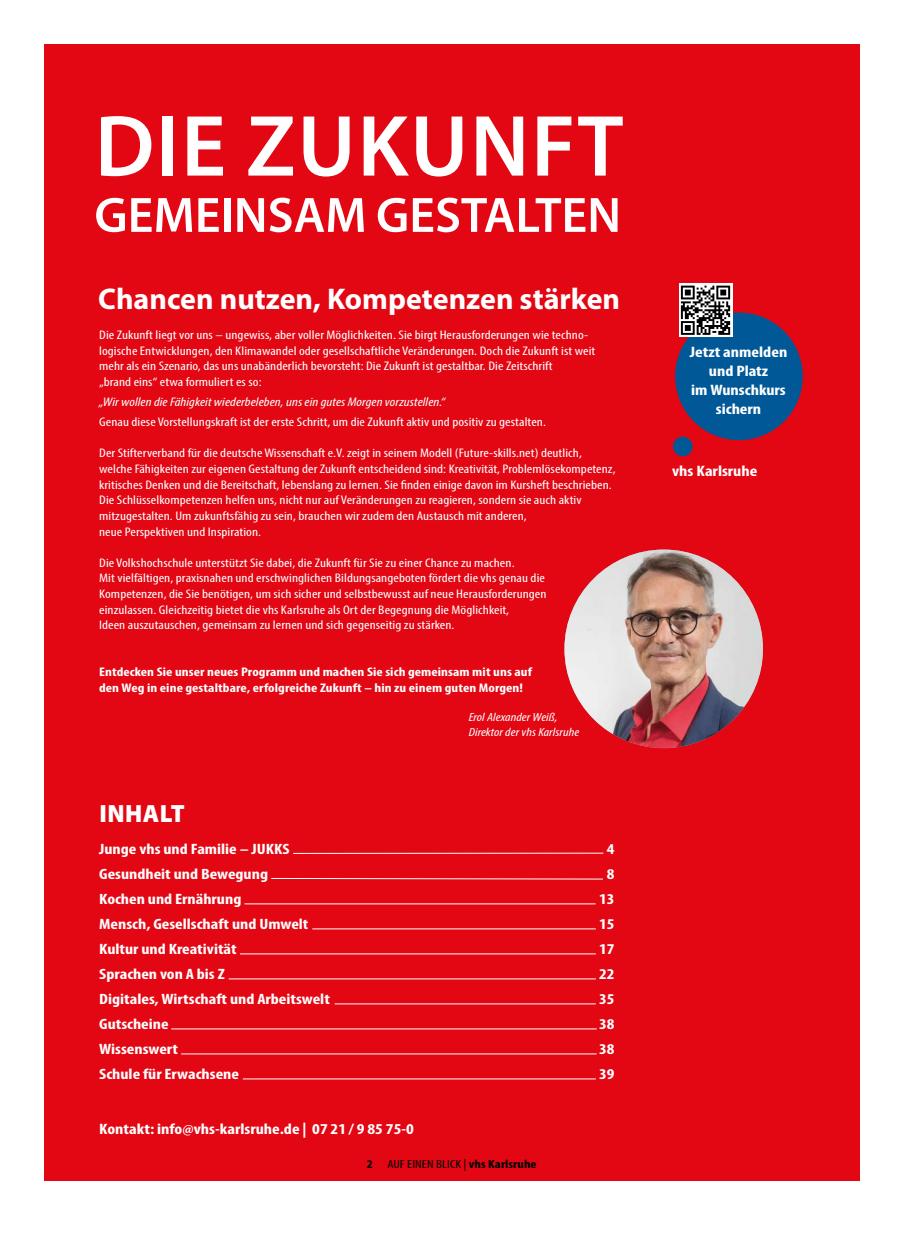
<style>
.page{position:relative;width:904px;height:1241px;background:#fff}
.page>*{position:absolute;margin:0;border:0;box-sizing:border-box;transform-origin:0 0}
.t1{font:600 87.5px "Myriad Pro";letter-spacing:.02em;color:#fff}
.t2{font:600 50px "Myriad Pro";color:#fff}
.t3{font:700 30px "Myriad Pro";color:#fff}
.t4{font:900 25px "Myriad Pro";letter-spacing:.02em;color:#fff}
.t5{font:700 condensed 15.12px/19.1px "Myriad Pro";color:#fff;text-align:center;scale:1.2 1}
.t6{font:700 condensed 15px "Myriad Pro";color:#fff;scale:1.2 1}
.t7{font:condensed 12.5px/15.6px "Myriad Pro";letter-spacing:.005em;color:#fff;scale:1.2 1}
.t8{font:700 condensed 12.5px/15.6px "Myriad Pro";letter-spacing:.005em;color:#fff;scale:1.2 1}
.t9{font:italic condensed 12.5px "Myriad Pro";letter-spacing:.005em;color:#fff;scale:1.2 1}
.t10{font:italic condensed 11.88px/15px "Myriad Pro";letter-spacing:.005em;color:#fff;scale:1.2 1}
.t11{font:condensed 11.88px "Myriad Pro";letter-spacing:.005em;color:#000;scale:1.2 1}
.s1{font-weight:700}
</style>
<div class="page">
<div style="left:44px;top:44px;width:815px;height:1136px;background:#e30613"></div>
<img style="left:564px;top:549px;width:199px;height:199px;border-radius:99px">
<svg style="left:271px;top:877px;width:332px;height:2px"></svg>
<hr style="left:293px;top:852px;width:310px;height:1px;background:#fff">
<hr style="left:244px;top:903px;width:351px;height:1px;background:#fff">
<hr style="left:312px;top:928px;width:284px;height:1px;background:#fff">
<hr style="left:240px;top:953px;width:356px;height:1px;background:#fff">
<hr style="left:229px;top:978px;width:367px;height:1px;background:#fff">
<hr style="left:334px;top:1003px;width:262px;height:1px;background:#fff">
<hr style="left:181px;top:1053px;width:415px;height:1px;background:#fff">
<hr style="left:243px;top:1078px;width:353px;height:1px;background:#fff">
<hr style="left:171px;top:1028px;width:425px;height:1px;background:#fff">
<div style="left:675px;top:312px;width:127px;height:128px;background:#005897;border-radius:50%"></div>
<div style="left:673px;top:436px;width:19px;height:20px;background:#005897;border-radius:50%"></div>
<div style="left:679px;top:283px;width:53px;height:54px;background:linear-gradient(to right,#fff,#fff)"></div>
<svg style="left:681px;top:285px;width:49px;height:50px;background:#747474"></svg>
<h1 class="t1" style="left:95px;top:90px;width:530px">DIE ZUKUNFT</h1>
<h2 class="t2" style="left:94px;top:183px;width:528px">GEMEINSAM GESTALTEN</h2>
<h3 class="t3" style="left:98px;top:280px;width:523px">Chancen nutzen, Kompetenzen stärken</h3>
<p class="t7" style="left:99px;top:327px;width:415px">Die Zukunft liegt vor uns – ungewiss, aber voller Möglichkeiten. Sie birgt Herausforderungen wie techno&shy;logische Entwicklungen, den Klimawandel oder gesellschaftliche Veränderungen. Doch die Zukunft ist weit mehr als ein Szenario, das uns unabänderlich bevorsteht: Die Zukunft ist gestaltbar. Die Zeitschrift<br>„brand eins“ etwa formuliert es so:</p>
<p class="t9" style="left:99px;top:394px;width:290px">„Wir wollen die Fähigkeit wiederbeleben, uns ein gutes Morgen vorzustellen.“</p>
<p class="t7" style="left:99px;top:414px;width:374px">Genau diese Vorstellungskraft ist der erste Schritt, um die Zukunft aktiv und positiv zu gestalten.</p>
<p class="t7" style="left:99px;top:445px;width:432px">Der Stifterverband für die deutsche Wissenschaft e.V. zeigt in seinem Modell (Future-skills.net) deutlich, welche Fähigkeiten zur eigenen Gestaltung der Zukunft entscheidend sind: Kreativität, Problemlösekompetenz, kritisches Denken und die Bereitschaft, lebenslang zu lernen. Sie finden einige davon im Kursheft beschrieben.<br>Die Schlüsselkompetenzen helfen uns, nicht nur auf Veränderungen zu reagieren, sondern sie auch aktiv mitzugestalten. Um zukunftsfähig zu sein, brauchen wir zudem den Austausch mit anderen,<br>neue Perspektiven und Inspiration.</p>
<p class="t7" style="left:99px;top:554px;width:374px">Die Volkshochschule unterstützt Sie dabei, die Zukunft für Sie zu einer Chance zu machen.<br>Mit vielfältigen, praxisnahen und erschwinglichen Bildungsangeboten fördert die vhs genau die Kompetenzen, die Sie benötigen, um sich sicher und selbstbewusst auf neue Herausforderungen einzulassen. Gleichzeitig bietet die vhs Karlsruhe als Ort der Begegnung die Möglichkeit,<br>Ideen auszutauschen, gemeinsam zu lernen und sich gegenseitig zu stärken.</p>
<p class="t8" style="left:99px;top:664px;width:362px">Entdecken Sie unser neues Programm und machen Sie sich gemeinsam mit uns auf den Weg in eine gestaltbare, erfolgreiche Zukunft – hin zu einem guten Morgen!</p>
<h3 class="t4" style="left:99px;top:796px;width:87px">INHALT</h3>
<p class="t10" style="left:469px;top:709px;width:94px">Erol Alexander Weiß,<br>Direktor der vhs Karlsruhe</p>
<p class="t6" style="left:99px;top:839px;width:160px">Junge vhs und Familie – JUKKS</p>
<p class="t6" style="left:606px;top:839px;width:8px">4</p>
<p class="t6" style="left:99px;top:864px;width:142px">Gesundheit und Bewegung</p>
<p class="t6" style="left:606px;top:864px;width:8px">8</p>
<p class="t6" style="left:99px;top:889px;width:120px">Kochen und Ernährung</p>
<p class="t6" style="left:599px;top:889px;width:14px">13</p>
<p class="t6" style="left:99px;top:914px;width:176px">Mensch, Gesellschaft und Umwelt</p>
<p class="t6" style="left:599px;top:914px;width:14px">15</p>
<p class="t6" style="left:99px;top:939px;width:116px">Kultur und Kreativität</p>
<p class="t6" style="left:599px;top:939px;width:14px">17</p>
<p class="t6" style="left:99px;top:964px;width:106px">Sprachen von A bis Z</p>
<p class="t6" style="left:599px;top:964px;width:14px">22</p>
<p class="t6" style="left:99px;top:989px;width:194px">Digitales, Wirtschaft und Arbeitswelt</p>
<p class="t6" style="left:599px;top:989px;width:14px">35</p>
<p class="t6" style="left:99px;top:1014px;width:59px">Gutscheine</p>
<p class="t6" style="left:599px;top:1014px;width:14px">38</p>
<p class="t6" style="left:99px;top:1039px;width:67px">Wissenswert</p>
<p class="t6" style="left:599px;top:1039px;width:14px">38</p>
<p class="t6" style="left:99px;top:1064px;width:118px">Schule für Erwachsene</p>
<p class="t6" style="left:599px;top:1064px;width:14px">39</p>
<p class="t5" style="left:99px;top:1118px;width:264px">Kontakt: info@vhs-karlsruhe.de | 07 21 / 9 85 75-0</p>
<p class="t11" style="left:367px;top:1156px;width:143px"><span class="s1">2</span> AUF EINEN BLICK | <span class="s1">vhs Karlsruhe</span></p>
<p class="t5" style="left:689px;top:342px;width:83px">Jetzt anmelden und Platz<br>im Wunschkurs sichern</p>
<p class="t5" style="left:672px;top:461px;width:73px">vhs Karlsruhe</p>
</div>
